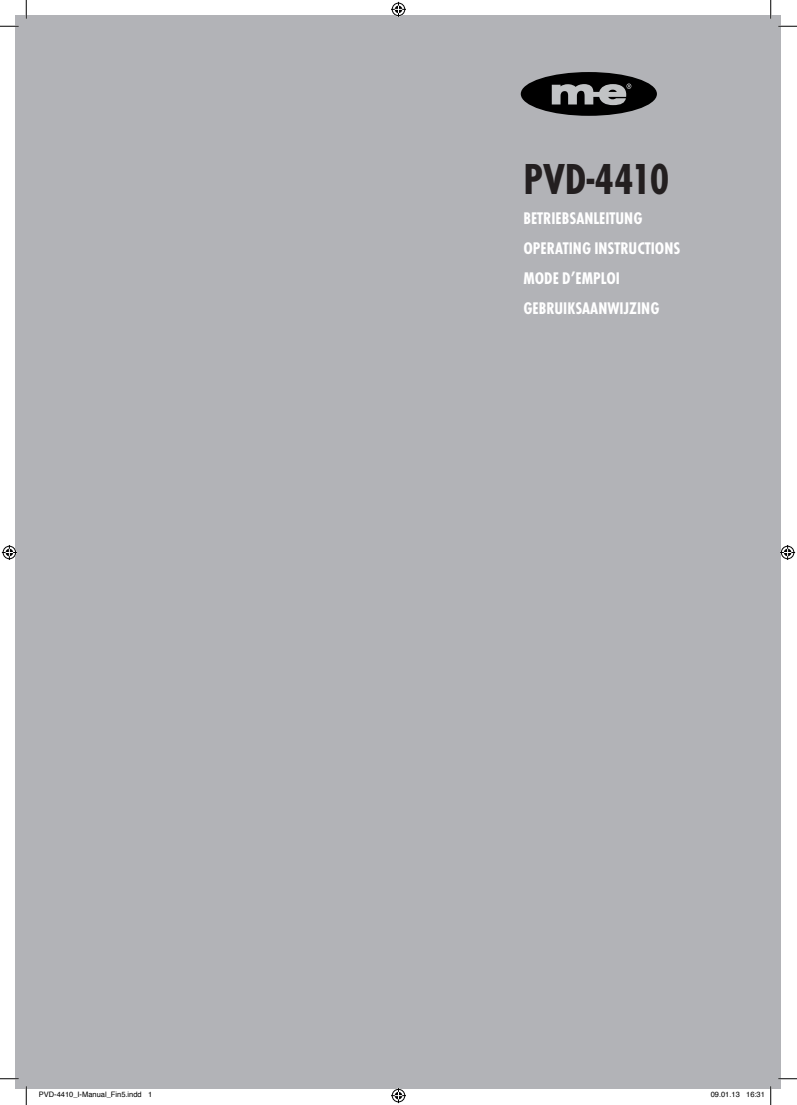
<style>
.page{position:relative;width:797px;height:1105px;background:#fff}
.page>*{position:absolute;margin:0;border:0;box-sizing:border-box;transform-origin:0 0}
.t1{font:700 condensed 45px "Futura T";color:#231f20}
.t2{font:700 condensed 17.5px/30px "Futura T";color:#fff}
.t3{font:7.5px "Helvetica";color:#000}
</style>
<div class="page">
<div style="left:16px;top:16px;width:765px;height:1073px;background:#b2b3b7"></div>
<div style="left:521px;top:72px;width:136px;height:44px;background:#000;border-radius:50%"></div>
<svg style="left:552px;top:83px;width:79px;height:22px"></svg>
<svg style="left:0;top:25px;width:19px;height:2px"></svg>
<svg style="left:778px;top:25px;width:19px;height:2px"></svg>
<svg style="left:0;top:1078px;width:19px;height:1px"></svg>
<svg style="left:778px;top:1078px;width:19px;height:1px"></svg>
<svg style="left:25px;top:0;width:2px;height:19px"></svg>
<svg style="left:25px;top:1086px;width:2px;height:19px"></svg>
<svg style="left:770px;top:0;width:1px;height:19px"></svg>
<svg style="left:770px;top:1086px;width:1px;height:19px"></svg>
<svg style="left:391px;top:2px;width:15px;height:15px"></svg>
<svg style="left:391px;top:1088px;width:15px;height:15px"></svg>
<svg style="left:2px;top:545px;width:15px;height:15px"></svg>
<svg style="left:780px;top:545px;width:15px;height:15px"></svg>
<h1 class="t1" style="left:523px;top:152px;width:147px">PVD-4410</h1>
<p class="t2" style="left:523px;top:202px;width:158px">BETRIEBSANLEITUNG<br>OPERATING INSTRUCTIONS<br>MODE D’EMPLOI<br>GEBRUIKSAANWIJZING</p>
<p class="t3" style="left:39px;top:1089px;width:115px">PVD-4410_I-Manual_Fin5.indd 1</p>
<p class="t3" style="left:710px;top:1089px;width:56px">09.01.13 16:31</p>
</div>
